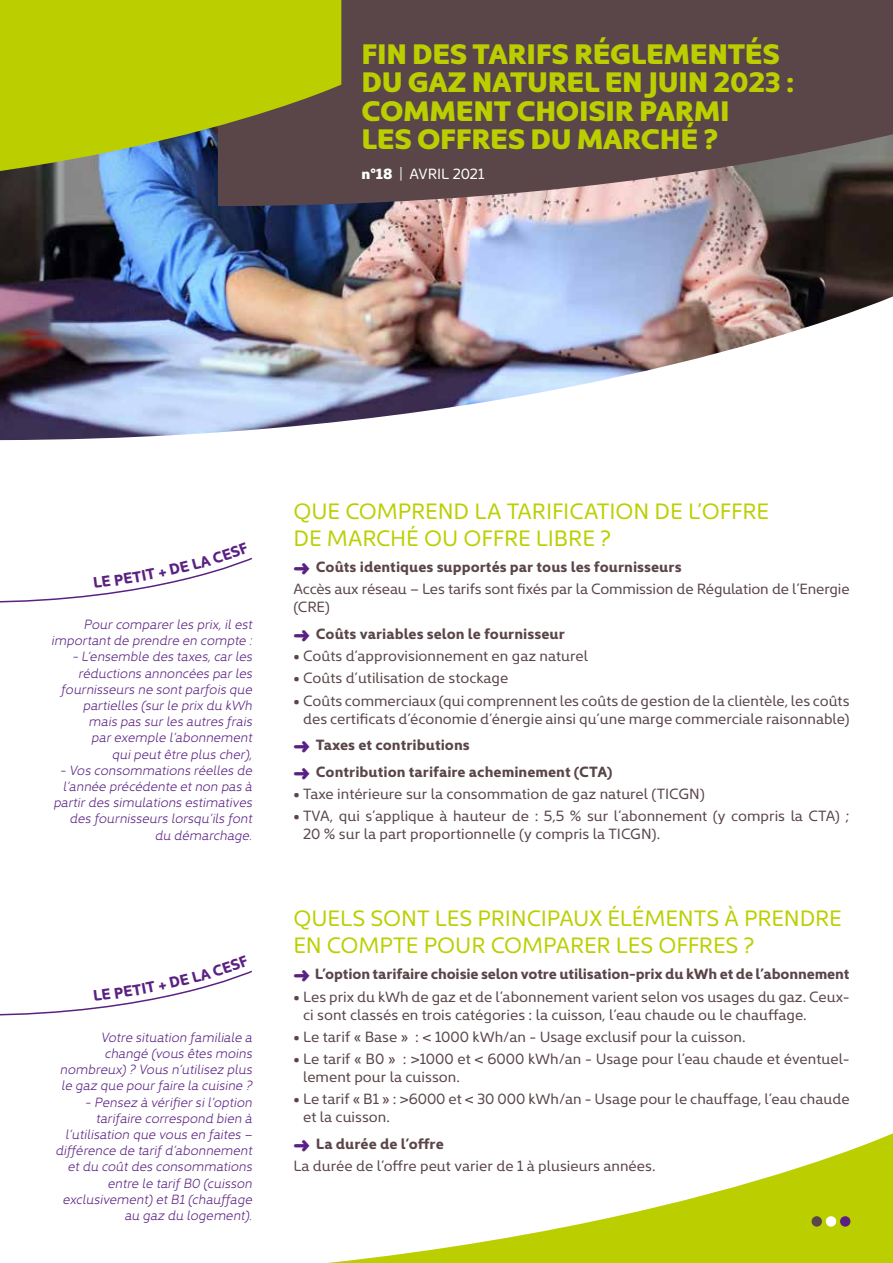
<style>
.page{position:relative;width:893px;height:1263px;background:#fff}
.page>*{position:absolute;margin:0;border:0;box-sizing:border-box;transform-origin:0 0}
.t1{font:900 28.5px/28.5px "Kyrial Display Pro";letter-spacing:-.01em;color:#bbcf00}
.t2{font:22.5px/27px "Kyrial Display Pro";letter-spacing:-.005em;color:#bbcf00}
.t3{font:15px/18px "Kyrial Display Pro";color:#5a4548}
.t4{font:700 15px/26.5px "Kyrial Display Pro";letter-spacing:-.005em;color:#5a4548}
.t5{font:15px "Kyrial Display Pro";color:#fff}
.t6{font:italic 300 13.5px/16.2px "Kyrial Display Pro";color:#5b2182;text-align:right}
.s1{font-weight:900}
.s2{color:#5b2182}
.s3{font-weight:700}
.s4{font-weight:400}
</style>
<div class="page">
<img style="left:0;top:195px;width:893px;height:245px">
<svg style="left:218px;top:0;width:675px;height:206px;background:#614d4f"></svg>
<svg style="left:327px;top:1133px;width:566px;height:130px"></svg>
<div style="left:840px;top:1216px;width:10px;height:10px;background:#5b2182;border-radius:50%"></div>
<div style="left:826px;top:1216px;width:10px;height:10px;background:#fff;border-radius:50%"></div>
<div style="left:811px;top:1216px;width:11px;height:10px;background:#5a4548;border-radius:50%"></div>
<svg style="left:0;top:0;width:341px;height:195px;background:#9baa21"></svg>
<svg style="left:0;top:557px;width:252px;height:46px"></svg>
<svg style="left:0;top:970px;width:252px;height:46px"></svg>
<h1 class="t1" style="left:361px;top:37px;width:434px">FIN DES TARIFS RÉGLEMENTÉS<br>DU GAZ NATUREL EN JUIN 2023 :<br>COMMENT CHOISIR PARMI<br>LES OFFRES DU MARCHÉ ?</h1>
<p class="t5" style="left:361px;top:164px;width:124px"><span class="s1">n°18</span> | AVRIL 2021</p>
<p class="t6" style="left:51px;top:615px;width:202px">Pour comparer les prix, il est important de prendre en compte :</p>
<p class="t6" style="left:61px;top:647px;width:193px">- L’ensemble des taxes, car les réductions annoncées par les fournisseurs ne sont parfois que partielles (sur le prix du kWh mais pas sur les autres frais<br>par exemple l’abonnement<br>qui peut être plus cher),</p>
<p class="t6" style="left:53px;top:761px;width:200px">- Vos consommations réelles de l’année précédente et non pas à partir des simulations estimatives des fournisseurs lorsqu’ils font du démarchage.</p>
<p class="t6" style="left:60px;top:1028px;width:194px">Votre situation familiale a changé (vous êtes moins nombreux) ? Vous n’utilisez plus le gaz que pour faire la cuisine ?</p>
<p class="t6" style="left:56px;top:1092px;width:198px">- Pensez à vérifier si l’option tarifaire correspond bien à l’utilisation que vous en faites – différence de tarif d’abonnement et du coût des consommations entre le tarif B0 (cuisson exclusivement) et B1 (chauffage au gaz du logement).</p>
<h2 class="t2" style="left:293px;top:496px;width:477px">QUE COMPREND LA TARIFICATION DE L’OFFRE<br>DE MARCHÉ OU OFFRE LIBRE ?</h2>
<p class="t3" style="left:293px;top:555px;width:558px;line-height:22.2px"><span class="s2">➜</span> <span class="s3">Coûts identiques supportés par tous les fournisseurs<br></span>Accès aux réseau – Les tarifs sont fixés par la Commission de Régulation de l’Energie</p>
<p class="t4" style="left:293px;top:593px;width:273px"><span class="s4">(CRE)<br></span><span class="s2">➜</span> Coûts variables selon le fournisseur</p>
<p class="t3" style="left:293px;top:646px;width:296px">• Coûts d’approvisionnement en gaz naturel</p>
<p class="t3" style="left:293px;top:668px;width:216px">• Coûts d’utilisation de stockage</p>
<p class="t3" style="left:293px;top:691px;width:558px;text-align:right">• Coûts commerciaux (qui comprennent les coûts de gestion de la clientèle, les coûts des certificats d’économie d’énergie ainsi qu’une marge commerciale raisonnable)</p>
<p class="t4" style="left:293px;top:731px;width:321px"><span class="s2">➜</span> Taxes et contributions<br><span class="s2">➜</span> Contribution tarifaire acheminement (CTA)</p>
<p class="t3" style="left:293px;top:784px;width:413px">• Taxe intérieure sur la consommation de gaz naturel (TICGN)</p>
<p class="t3" style="left:303px;top:806px;width:548px;text-indent:-10px">• TVA, qui s’applique à hauteur de : 5,5 % sur l’abonnement (y compris la CTA) ;<br>20 % sur la part proportionnelle (y compris la TICGN).</p>
<h2 class="t2" style="left:293px;top:903px;width:550px">QUELS SONT LES PRINCIPAUX ÉLÉMENTS À PRENDRE<br>EN COMPTE POUR COMPARER LES OFFRES ?</h2>
<p class="t4" style="left:293px;top:960px;width:558px"><span class="s2">➜</span> L’option tarifaire choisie selon votre utilisation-prix du kWh et de l’abonnement</p>
<p class="t3" style="left:303px;top:986px;width:548px;text-indent:-10px">• Les prix du kWh de gaz et de l’abonnement varient selon vos usages du gaz. Ceux&shy;ci sont classés en trois catégories : la cuisson, l’eau chaude ou le chauffage.</p>
<p class="t3" style="left:293px;top:1027px;width:454px">• Le tarif « Base » : &lt; 1000 kWh/an - Usage exclusif pour la cuisson.</p>
<p class="t3" style="left:303px;top:1049px;width:548px;text-indent:-10px">• Le tarif « B0 » : &gt;1000 et &lt; 6000 kWh/an - Usage pour l’eau chaude et éventuel&shy;lement pour la cuisson.</p>
<p class="t3" style="left:303px;top:1089px;width:548px;text-indent:-10px">• Le tarif « B1 » : &gt;6000 et &lt; 30 000 kWh/an - Usage pour le chauffage, l’eau chaude et la cuisson.</p>
<p class="t3" style="left:293px;top:1132px;width:364px;line-height:22.2px"><span class="s2">➜</span> <span class="s3">La durée de l’offre<br></span>La durée de l’offre peut varier de 1 à plusieurs années.</p>
</div>
